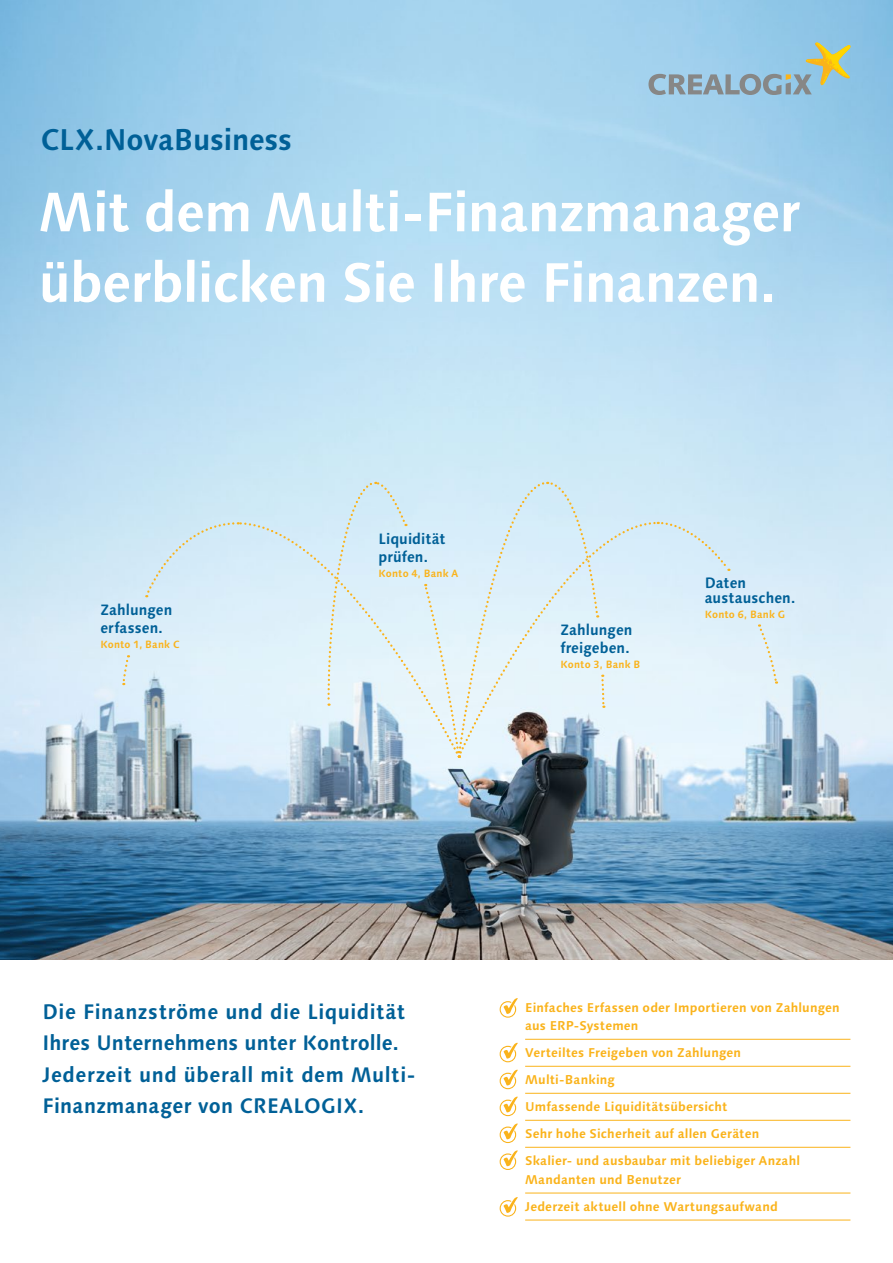
<style>
.page{position:relative;width:893px;height:1263px;background:#fff}
.page>*{position:absolute;margin:0;border:0;box-sizing:border-box;transform-origin:0 0}
.t1{font:700 55.5px/70.5px "Linotype Syntax";letter-spacing:-.015em;color:#fff}
.t2{font:700 30px "Linotype Syntax";letter-spacing:-.005em;color:#006097}
.t3{font:700 21px/31.5px "Linotype Syntax";letter-spacing:.02em;color:#006097}
.t4{font:700 15px/18px "Linotype Syntax";letter-spacing:.005em;color:#006097}
.t5{font:700 12.75px/27px "Linotype Syntax";letter-spacing:.01em;color:#fab31b}
.t6{font:700 10.5px "Linotype Syntax";letter-spacing:.015em;color:#fab31b}
</style>
<div class="page">
<img style="left:0;top:0;width:893px;height:959px">
<svg style="left:648px;top:43px;width:202px;height:52px;background:#9cbfca"></svg>
<svg style="left:500px;top:1046px;width:16px;height:16px"></svg>
<svg style="left:501px;top:1042px;width:17px;height:19px"></svg>
<svg style="left:500px;top:1001px;width:16px;height:17px"></svg>
<svg style="left:501px;top:998px;width:17px;height:18px"></svg>
<svg style="left:500px;top:1200px;width:16px;height:16px"></svg>
<svg style="left:501px;top:1197px;width:17px;height:18px"></svg>
<svg style="left:500px;top:1073px;width:16px;height:16px"></svg>
<svg style="left:501px;top:1069px;width:17px;height:19px"></svg>
<svg style="left:501px;top:1096px;width:17px;height:19px"></svg>
<svg style="left:501px;top:1123px;width:17px;height:19px"></svg>
<svg style="left:501px;top:1150px;width:17px;height:19px"></svg>
<hr style="left:525px;top:1039px;width:325px;height:1px;background:#fab31b">
<hr style="left:525px;top:1066px;width:325px;height:1px;background:#fab31b">
<hr style="left:525px;top:1093px;width:325px;height:1px;background:#fab31b">
<hr style="left:525px;top:1120px;width:325px;height:1px;background:#fab31b">
<hr style="left:525px;top:1147px;width:325px;height:1px;background:#fab31b">
<hr style="left:525px;top:1192px;width:325px;height:1px;background:#fab31b">
<hr style="left:525px;top:1219px;width:325px;height:1px;background:#fab31b">
<svg style="left:238px;top:521px;width:185px;height:235px;background:#d6e9f4"></svg>
<div style="left:144px;top:521px;width:95px;height:76px;background:#d3eaf8"></div>
<svg style="left:606px;top:521px;width:52px;height:234px;background:#dff0f9"></svg>
<div style="left:658px;top:521px;width:72px;height:50px;background:#d6ecfa"></div>
<svg style="left:758px;top:624px;width:20px;height:60px"></svg>
<svg style="left:326px;top:480px;width:81px;height:226px;background:#daedf4"></svg>
<svg style="left:121px;top:655px;width:9px;height:30px"></svg>
<svg style="left:423px;top:480px;width:183px;height:278px;background:#d9e9f0"></svg>
<h2 class="t2" style="left:41px;top:121px;width:253px">CLX.NovaBusiness</h2>
<h1 class="t1" style="left:39px;top:176px;width:763px">Mit dem Multi-Finanzmanager überblicken Sie Ihre Finanzen.</h1>
<p class="t4" style="left:100px;top:601px;width:74px">Zahlungen erfassen.</p>
<p class="t6" style="left:100px;top:638px;width:81px">Konto 1, Bank C</p>
<p class="t4" style="left:378px;top:530px;width:69px">Liquidität prüfen.</p>
<p class="t6" style="left:378px;top:567px;width:82px">Konto 4, Bank A</p>
<p class="t4" style="left:560px;top:620px;width:74px">Zahlungen freigeben.</p>
<p class="t6" style="left:560px;top:658px;width:81px">Konto 3, Bank B</p>
<p class="t4" style="left:705px;top:575px;width:92px;line-height:15px">Daten austauschen.</p>
<p class="t6" style="left:705px;top:607px;width:82px">Konto 6, Bank G</p>
<h3 class="t3" style="left:43px;top:995px;width:375px">Die Finanzströme und die Liquidität Ihres Unternehmens unter Kontrolle.<br>Jederzeit und überall mit dem Multi-Finanzmanager von CREALOGIX.</h3>
<p class="t5" style="left:525px;top:998px;width:316px;line-height:18.8px">Einfaches Erfassen oder Importieren von Zahlungen aus ERP-Systemen</p>
<p class="t5" style="left:525px;top:1039px;width:276px">Verteiltes Freigeben von Zahlungen Multi-Banking<br>Umfassende Liquiditätsübersicht<br>Sehr hohe Sicherheit auf allen Geräten Skalier- und ausbaubar mit beliebiger Anzahl</p>
<p class="t5" style="left:525px;top:1166px;width:254px">Mandanten und Benutzer<br>Jederzeit aktuell ohne Wartungsaufwand</p>
</div>
